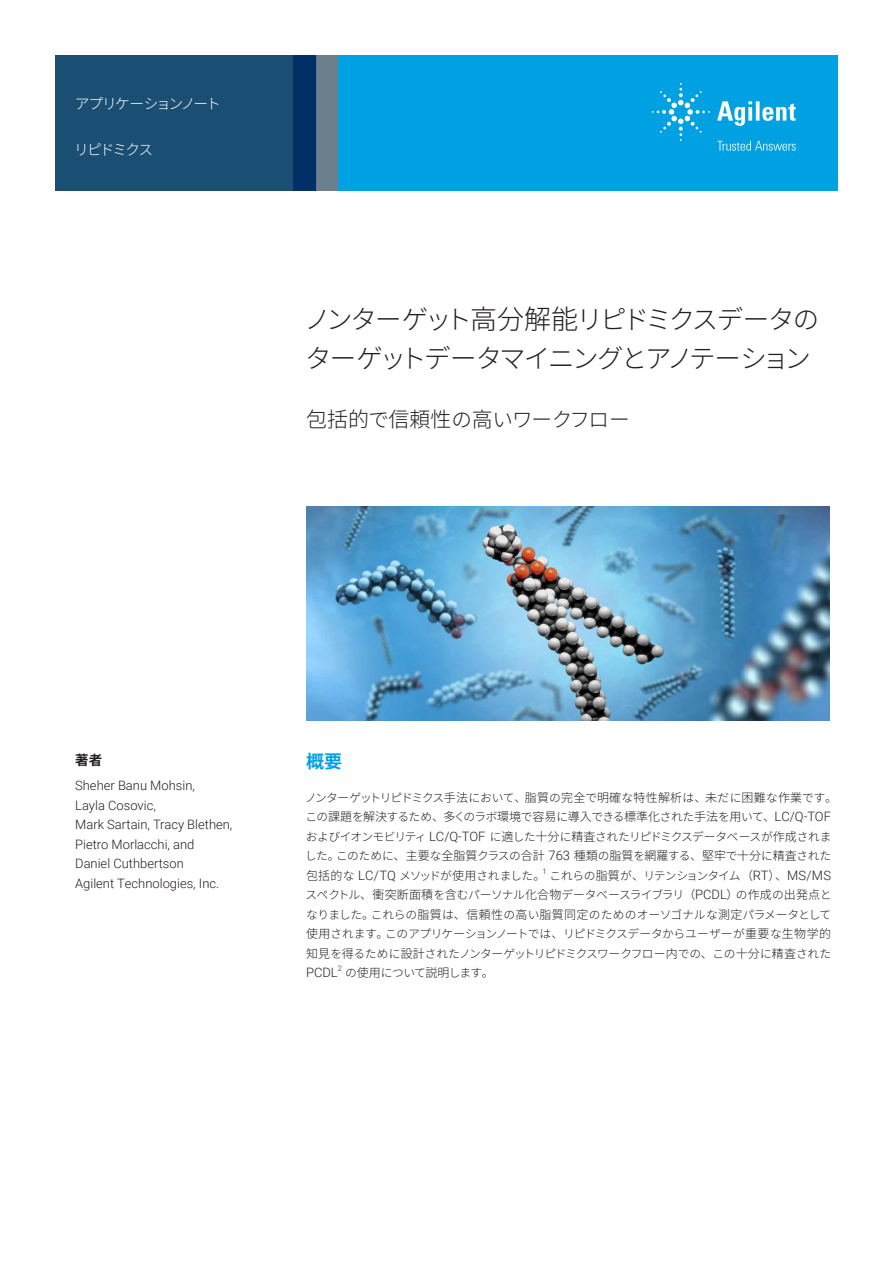
<style>
.page{position:relative;width:893px;height:1263px;background:#fff}
.page>*{position:absolute;margin:0;border:0;box-sizing:border-box;transform-origin:0 0}
.t1{font:300 26.4px/39px "Noto Sans CJ Kjp";letter-spacing:-.09em;color:#231f20}
.Subtitle{font:300 20.55px "Noto Sans CJ Kjp";letter-spacing:-.06em;color:#231f20}
.Header_1{font:700 18px "Noto Sans CJ Kjp";color:#00a1e3}
.Doctype{font:300 14.7px "Noto Sans CJ Kjp";letter-spacing:-.115em;color:#fff}
.Area_Identifier{font:300 14.7px "Noto Sans CJ Kjp";letter-spacing:-.135em;color:#fff}
.DATA_author_title{font:700 13.5px "Noto Sans CJ Kjp";color:#231f20}
.DATA_author_name___info{font:300 12.9px/19.5px "Roboto";color:#231f20}
.Text{font:300 12.9px "Roboto";color:#231f20}
.Text-2{font:300 12px "Noto Sans CJ Kjp";color:#231f20}
.Text-3{font:300 11.7px/19.5px "Noto Sans CJ Kjp";letter-spacing:-.06em;color:#231f20}
.Text-4{font:300 7.5px "Roboto";color:#231f20}
.s1{font-size:27px}
.s2{font-size:21px}
.s3{font-size:12px}
.s4{font-family:"Roboto";font-size:12.9px}
.s5{font-size:11.7px}
</style>
<div class="page">
<div style="left:293px;top:55px;width:545px;height:135px;background:#00a1e3"></div>
<svg style="left:55px;top:55px;width:262px;height:135px;background:#174b70"></svg>
<div style="left:317px;top:55px;width:21px;height:135px;background:#6b808c"></div>
<img style="left:306px;top:507px;width:524px;height:214px">
<svg style="left:717px;top:101px;width:79px;height:25px"></svg>
<svg style="left:652px;top:83px;width:58px;height:58px"></svg>
<svg style="left:717px;top:141px;width:79px;height:10px"></svg>
<p class="Doctype" style="left:75px;top:95px;width:148px">アプリケーションノート</p>
<p class="Area_Identifier" style="left:74px;top:141px;width:80px">リピドミクス</p>
<p class="t1" style="left:304px;top:300px;width:516px">ノンターゲット<span class="s1">高分解能</span>リピドミクスデータのターゲットデータマイニングとアノテーション</p>
<p class="Subtitle" style="left:306px;top:408px;width:325px"><span class="s2">包括的</span>で<span class="s2">信頼性</span>の<span class="s2">高</span>いワークフロー</p>
<p class="DATA_author_title" style="left:75px;top:752px;width:28px">著者</p>
<p class="DATA_author_name___info" style="left:75px;top:776px;width:159px">Sheher Banu Mohsin,<br>Layla Cosovic,<br>Mark Sartain, Tracy Blethen,<br>Pietro Morlacchi, and<br>Daniel Cuthbertson<br>Agilent Technologies, Inc.</p>
<p class="Header_1" style="left:306px;top:751px;width:37px">概要</p>
<p class="Text-3" style="left:305px;top:788px;width:533px">ノンターゲットリピドミクス<span class="s3">手法</span>において<span class="s3">、脂質</span>の<span class="s3">完全</span>で<span class="s3">明確</span>な<span class="s3">特性解析</span>は<span class="s3">、未</span>だに<span class="s3">困難</span>な<span class="s3">作業</span>です<span class="s3">。</span>この<span class="s3">課題</span>を<span class="s3">解決</span>するため<span class="s3">、多</span>くのラボ<span class="s3">環境</span>で<span class="s3">容易</span>に<span class="s3">導入</span>できる<span class="s3">標準化</span>された<span class="s3">手法</span>を<span class="s3">用</span>いて<span class="s3">、</span><span class="s4">LC/Q-TOF</span>およびイオンモビリティ <span class="s4">LC/Q-TOF</span> に<span class="s3">適</span>した<span class="s3">十分</span>に<span class="s3">精査</span>されたリピドミクスデータベースが<span class="s3">作成</span>されま</p>
<p class="Text-2" style="left:305px;top:849px;width:527px"><span class="s5">した</span>。<span class="s5">このために</span>、主要<span class="s5">な</span>全脂質<span class="s5">クラスの</span>合計 <span class="s4">763</span> 種類<span class="s5">の</span>脂質<span class="s5">を</span>網羅<span class="s5">する</span>、堅牢<span class="s5">で</span>十分<span class="s5">に</span>精査<span class="s5">された</span></p>
<p class="Text-3" style="left:306px;top:866px;width:526px"><span class="s3">包括的</span>な <span class="s4">LC/TQ</span> メソッドが<span class="s3">使用</span>されました<span class="s3">。</span>これらの<span class="s3">脂質</span>が<span class="s3">、</span>リテンションタイム<span class="s3">（</span><span class="s4">RT</span><span class="s3">）、</span><span class="s4">MS/MS</span></p>
<p class="Text-4" style="left:543px;top:866px;width:6px">1</p>
<p class="Text-3" style="left:306px;top:885px;width:528px;text-align:justify">スペクトル<span class="s3">、衝突断面積</span>を<span class="s3">含</span>むパーソナル<span class="s3">化合物</span>データベースライブラリ<span class="s3">（</span><span class="s4">PCDL</span><span class="s3">）</span>の<span class="s3">作成</span>の<span class="s3">出発点</span>となりました<span class="s3">。</span>これらの<span class="s3">脂質</span>は<span class="s3">、信頼性</span>の<span class="s3">高</span>い<span class="s3">脂質同定</span>のためのオーソゴナルな<span class="s3">測定</span>パラメータとして<span class="s3">使用</span>されます<span class="s3">。</span>このアプリケーションノートでは<span class="s3">、</span>リピドミクスデータからユーザーが<span class="s3">重要</span>な<span class="s3">生物学的知見</span>を<span class="s3">得</span>るために<span class="s3">設計</span>されたノンターゲットリピドミクスワークフロー<span class="s3">内</span>での<span class="s3">、</span>この<span class="s3">十分</span>に<span class="s3">精査</span>された</p>
<p class="Text" style="left:306px;top:964px;width:33px">PCDL</p>
<p class="Text-4" style="left:338px;top:963px;width:6px">2</p>
<p class="Text-3" style="left:345px;top:963px;width:150px">の<span class="s3">使用</span>について<span class="s3">説明</span>します<span class="s3">。</span></p>
</div>
